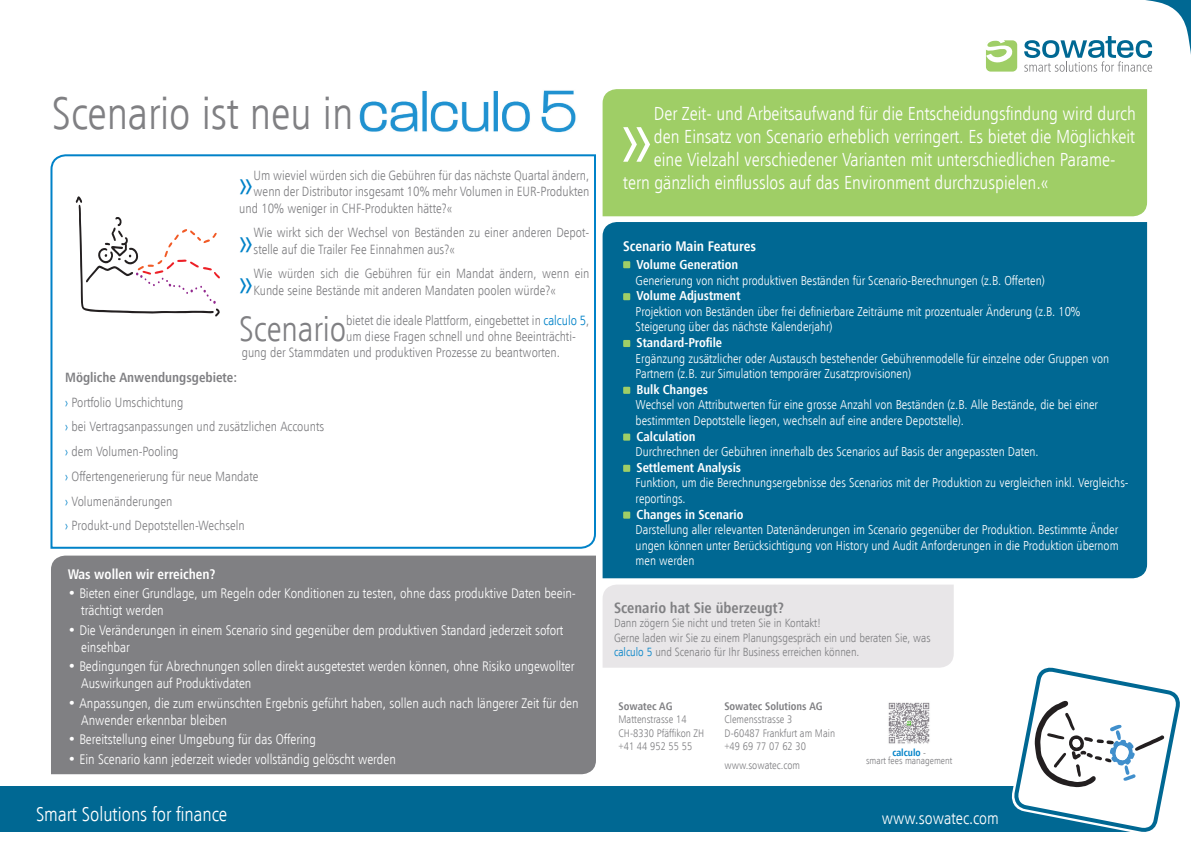
<style>
.page{position:relative;width:1191px;height:842px;background:#fff}
.page>*{position:absolute;margin:0;border:0;box-sizing:border-box;transform-origin:0 0}
.t1{font:84.7px "Humanist 777 TL Light Cn B";color:#fff}
.t2{font:46px "Humanist 777 TL Light Cn B";color:#808083}
.t3{font:36.8px "Humanist 777 TL Light Cn B";color:#0082c8}
.t4{font:35.5px "Humanist 777 TL Light Cn B";color:#808083}
.t5{font:20px "Humanist 777 TL Light Cn B";color:#fff}
.t6{font:19px "Humanist 777 TL Light Cn B";color:#fff}
.t7{font:17px "Humanist 777 TL Light Cn B";color:#fff}
.t8{font:15px "Humanist 777 TL Bold Cn B";color:#808083}
.t9{font:14px/16.8px "Humanist 777 TL Light Cn B";color:#fff}
.t10{font:14px "Humanist 777 TL Bold Cn B";color:#fff}
.t11{font:13.5px/24.7px "Humanist 777 TL Light Cn B";color:#808083}
.t12{font:13.5px "Humanist 777 TL Bold Cn B";color:#808083}
.t13{font:13px/15.6px "Humanist 777 TL Light Cn B";color:#fff}
.t14{font:13px "Humanist 777 TL Bold Cn B";color:#fff}
.t15{font:12px/14.4px "Humanist 777 TL Light Cn B";color:#808083}
.t16{font:11px/13.2px "Humanist 777 TL Light Cn B";color:#808083}
.t17{font:11px "Humanist 777 TL Bold Cn B";color:#808083}
.t18{font:10px "Humanist 777 TL Light Cn B";color:#808083}
.t19{font:10px "Humanist 777 TL Bold Cn B";color:#0082c8}
.s1{color:#0082c8}
.s2{font-family:"Humanist 777 TL Light Cn B";color:#808083}
</style>
<div class="page">
<div style="left:0;top:786px;width:1149px;height:45px;background:#006893"></div>
<svg style="left:50px;top:154px;width:546px;height:395px"></svg>
<svg style="left:76px;top:196px;width:144px;height:120px"></svg>
<img style="left:359px;top:90px;width:217px;height:43px">
<svg style="left:986px;top:0;width:205px;height:175px"></svg>
<svg style="left:1010px;top:667px;width:170px;height:165px"></svg>
<div style="left:51px;top:556px;width:545px;height:218px;background:#808083"></div>
<div style="left:602px;top:89px;width:545px;height:127px;background:#9fce66"></div>
<div style="left:602px;top:222px;width:545px;height:356px;background:#006893"></div>
<img style="left:888px;top:702px;width:42px;height:42px">
<div style="left:602px;top:584px;width:351px;height:84px;background:#e8e6e8"></div>
<div style="left:623px;top:261px;width:7px;height:7px;background:#9fce66"></div>
<div style="left:623px;top:293px;width:7px;height:7px;background:#9fce66"></div>
<div style="left:623px;top:340px;width:7px;height:7px;background:#9fce66"></div>
<div style="left:623px;top:387px;width:7px;height:7px;background:#9fce66"></div>
<div style="left:623px;top:434px;width:7px;height:7px;background:#9fce66"></div>
<div style="left:623px;top:465px;width:7px;height:7px;background:#9fce66"></div>
<div style="left:623px;top:512px;width:7px;height:7px;background:#9fce66"></div>
<h2 class="t2" style="left:52px;top:84px;width:303px">Scenario ist neu in</h2>
<p class="t11" style="left:254px;top:163px;width:337px">Um wieviel würden sich die Gebühren für das nächste Quartal ändern,</p>
<p class="t11" style="left:254px;top:179px;width:337px">wenn der Distributor insgesamt 10% mehr Volumen in EUR-Produkten</p>
<p class="t11" style="left:239px;top:195px;width:214px">und 10% weniger in CHF-Produkten hätte?«</p>
<h3 class="t3" style="left:239px;top:218px;width:16px">»</h3>
<p class="t11" style="left:254px;top:224px;width:337px;line-height:16.2px">Wie wirkt sich der Wechsel von Beständen zu einer anderen Depot&shy;stelle auf die Trailer Fee Einnahmen aus?«</p>
<h3 class="t3" style="left:239px;top:259px;width:16px">»</h3>
<p class="t11" style="left:254px;top:265px;width:337px;line-height:16.2px">Wie würden sich die Gebühren für ein Mandat ändern, wenn ein<br>Kunde seine Bestände mit anderen Mandaten poolen würde?«</p>
<h3 class="t4" style="left:239px;top:307px;width:108px">Scenario</h3>
<p class="t11" style="left:346px;top:307px;width:245px">bietet die ideale Plattform, eingebettet in <span class="s1">calculo 5</span>,</p>
<h3 class="t3" style="left:239px;top:161px;width:16px">»</h3>
<p class="t11" style="left:346px;top:324px;width:231px">um diese Fragen schnell und ohne Beeinträchti-</p>
<p class="t11" style="left:242px;top:340px;width:320px">gung der Stammdaten und produktiven Prozesse zu beantworten.</p>
<p class="t12" style="left:65px;top:369px;width:173px">Mögliche Anwendungsgebiete:</p>
<p class="t11" style="left:65px;top:389px;width:260px"><span class="s1">›</span> Portfolio Umschichtung<br><span class="s1">›</span> bei Vertragsanpassungen und zusätzlichen Accounts <span class="s1">›</span> dem Volumen-Pooling<br><span class="s1">›</span> Offertengenerierung für neue Mandate<br><span class="s1">›</span> Volumenänderungen<br><span class="s1">›</span> Produkt-und Depotstellen-Wechseln</p>
<p class="t10" style="left:68px;top:565px;width:149px">Was wollen wir erreichen?</p>
<p class="t9" style="left:81px;top:585px;width:496px;text-indent:-13px">• Bieten einer Grundlage, um Regeln oder Konditionen zu testen, ohne dass produktive Daten beein&shy;trächtigt werden</p>
<p class="t9" style="left:81px;top:621px;width:484px;text-indent:-13px">• Die Veränderungen in einem Scenario sind gegenüber dem produktiven Standard jederzeit sofort einsehbar</p>
<p class="t9" style="left:81px;top:658px;width:495px;text-indent:-13px">• Bedingungen für Abrechnungen sollen direkt ausgetestet werden können, ohne Risiko ungewollter<br>Auswirkungen auf Produktivdaten</p>
<p class="t9" style="left:81px;top:694px;width:499px;text-indent:-13px">• Anpassungen, die zum erwünschten Ergebnis geführt haben, sollen auch nach längerer Zeit für den<br>Anwender erkennbar bleiben</p>
<p class="t9" style="left:68px;top:730px;width:250px">• Bereitstellung einer Umgebung für das Offering</p>
<p class="t9" style="left:68px;top:750px;width:330px">• Ein Scenario kann jederzeit wieder vollständig gelöscht werden</p>
<h3 class="t6" style="left:654px;top:102px;width:483px">Der Zeit- und Arbeitsaufwand für die Entscheidungsfindung wird durch</h3>
<h3 class="t6" style="left:654px;top:125px;width:483px">den Einsatz von Scenario erheblich verringert. Es bietet die Möglichkeit</h3>
<h3 class="t6" style="left:654px;top:147px;width:463px">eine Vielzahl verschiedener Varianten mit unterschiedlichen Parame-</h3>
<h3 class="t6" style="left:623px;top:170px;width:427px">tern gänzlich einflusslos auf das Environment durchzuspielen.«</h3>
<h1 class="t1" style="left:621px;top:84px;width:34px">»</h1>
<p class="t10" style="left:623px;top:237px;width:134px">Scenario Main Features</p>
<p class="t14" style="left:636px;top:256px;width:103px">Volume Generation</p>
<p class="t13" style="left:635px;top:272px;width:410px">Generierung von nicht produktiven Beständen für Scenario-Berechnungen (z.B. Offerten)</p>
<p class="t14" style="left:636px;top:287px;width:106px">Volume Adjustment</p>
<p class="t13" style="left:635px;top:303px;width:446px">Projektion von Beständen über frei definierbare Zeiträume mit prozentualer Änderung (z.B. 10%<br>Steigerung über das nächste Kalenderjahr)</p>
<p class="t14" style="left:636px;top:334px;width:87px">Standard-Profile</p>
<p class="t13" style="left:635px;top:350px;width:475px">Ergänzung zusätzlicher oder Austausch bestehender Gebührenmodelle für einzelne oder Gruppen von<br>Partnern (z.B. zur Simulation temporärer Zusatzprovisionen)</p>
<p class="t14" style="left:636px;top:381px;width:73px">Bulk Changes</p>
<p class="t13" style="left:635px;top:397px;width:464px">Wechsel von Attributwerten für eine grosse Anzahl von Beständen (z.B. Alle Bestände, die bei einer bestimmten Depotstelle liegen, wechseln auf eine andere Depotstelle).</p>
<p class="t14" style="left:636px;top:428px;width:61px">Calculation</p>
<p class="t13" style="left:635px;top:444px;width:404px">Durchrechnen der Gebühren innerhalb des Scenarios auf Basis der angepassten Daten.</p>
<p class="t14" style="left:636px;top:459px;width:106px">Settlement Analysis</p>
<p class="t13" style="left:635px;top:475px;width:494px">Funktion, um die Berechnungsergebnisse des Scenarios mit der Produktion zu vergleichen inkl. Vergleichs&shy;reportings.</p>
<p class="t14" style="left:636px;top:506px;width:108px">Changes in Scenario</p>
<p class="t13" style="left:635px;top:522px;width:484px;text-align:justify">Darstellung aller relevanten Datenänderungen im Scenario gegenüber der Produktion. Bestimmte Änder ungen können unter Berücksichtigung von History und Audit Anforderungen in die Produktion übernom men werden</p>
<p class="t8" style="left:614px;top:598px;width:171px">Scenario hat Sie überzeugt?</p>
<p class="t15" style="left:614px;top:616px;width:318px">Dann zögern Sie nicht und treten Sie in Kontakt!<br>Gerne laden wir Sie zu einem Planungsgespräch ein und beraten Sie, was <span class="s1">calculo 5</span> und Scenario für Ihr Business erreichen können.</p>
<p class="t17" style="left:618px;top:699px;width:55px">Sowatec AG</p>
<p class="t16" style="left:618px;top:713px;width:87px">Mattenstrasse 14<br>CH-8330 Pfäffikon ZH +41 44 952 55 55</p>
<p class="t17" style="left:724px;top:699px;width:100px">Sowatec Solutions AG</p>
<p class="t16" style="left:724px;top:713px;width:112px">Clemensstrasse 3<br>D-60487 Frankfurt am Main +49 69 77 07 62 30</p>
<p class="t16" style="left:724px;top:758px;width:77px">www.sowatec.com</p>
<p class="t19" style="left:892px;top:746px;width:35px">calculo <span class="s2">-</span></p>
<p class="t18" style="left:866px;top:754px;width:88px">smart fees management</p>
<h3 class="t5" style="left:36px;top:801px;width:193px">Smart Solutions for finance</h3>
<h3 class="t7" style="left:882px;top:808px;width:118px">www.sowatec.com</h3>
</div>
